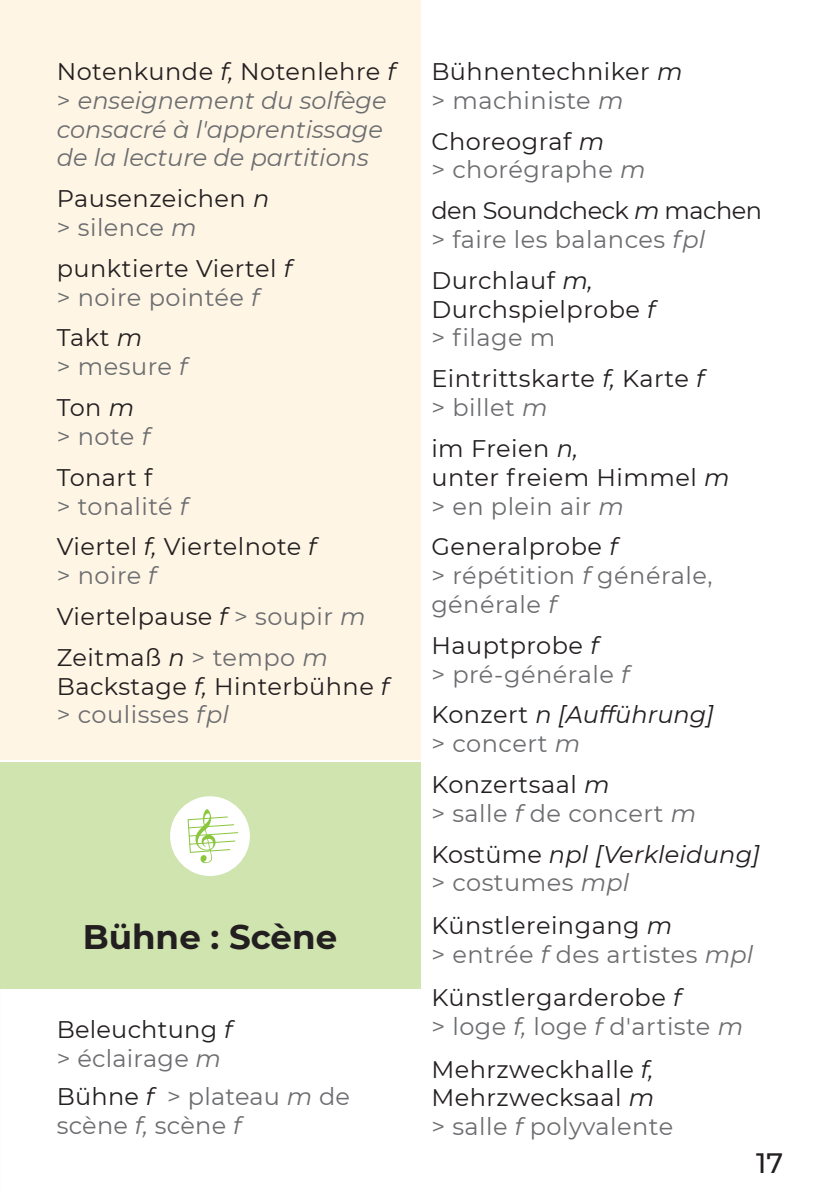
<style>
.page{position:relative;width:840px;height:1191px;background:#fff}
.page>*{position:absolute;margin:0;border:0;box-sizing:border-box;transform-origin:0 0}
.t1{font:700 34px "Montserrat";color:#231f20}
.t2{font:500 28px "Montserrat";color:#231f20}
.t3{font:24px/28.8px "Montserrat";letter-spacing:.02em;color:#231f20}
.t4{font:24px/28.8px "Montserrat";letter-spacing:.02em;color:#6c6d70}
.t5{font:italic 24px/28.8px "Montserrat";color:#6c6d70}
.t6{font:italic 24px "Montserrat";color:#231f20}
.t7{font:24px "Montserrat";letter-spacing:-.02em;color:#231f20}
.s1{font-style:italic}
.s2{font-style:normal}
.s3{color:#6c6d70}
.s4{font-style:italic;color:#6c6d70}
.s5{color:#231f20}
.s6{font-style:italic;color:#231f20}
</style>
<div class="page">
<div style="left:0;top:0;width:420px;height:760px;background:#fef5e5"></div>
<div style="left:0;top:762px;width:420px;height:227px;background:#cfe4ae"></div>
<div style="left:170px;top:796px;width:80px;height:80px;background:#fff;border-radius:50%"></div>
<svg style="left:187px;top:809px;width:52px;height:54px"></svg>
<p class="t3" style="left:57px;top:56px;width:340px">Notenkunde <span class="s1">f,</span> Notenlehre <span class="s1">f</span></p>
<p class="t5" style="left:57px;top:85px;width:331px"><span class="s2">&gt;</span> enseignement du solfège consacré à l'apprentissage de la lecture de partitions</p>
<p class="t3" style="left:57px;top:183px;width:214px">Pausenzeichen <span class="s1">n</span></p>
<p class="t4" style="left:57px;top:212px;width:141px">&gt; silence <span class="s1">m</span></p>
<p class="t3" style="left:57px;top:253px;width:236px">punktierte Viertel <span class="s1">f</span></p>
<p class="t4" style="left:57px;top:282px;width:204px">&gt; noire pointée <span class="s1">f</span></p>
<p class="t3" style="left:57px;top:323px;width:87px">Takt <span class="s1">m</span></p>
<p class="t4" style="left:57px;top:351px;width:132px">&gt; mesure <span class="s1">f</span></p>
<p class="t3" style="left:57px;top:392px;width:79px">Ton <span class="s1">m</span></p>
<p class="t4" style="left:57px;top:421px;width:94px">&gt; note <span class="s1">f</span></p>
<p class="t3" style="left:57px;top:462px;width:97px">Tonart f</p>
<p class="t4" style="left:57px;top:491px;width:133px">&gt; tonalité <span class="s1">f</span></p>
<p class="t3" style="left:57px;top:531px;width:261px">Viertel <span class="s1">f,</span> Viertelnote <span class="s1">f</span></p>
<p class="t4" style="left:57px;top:560px;width:101px">&gt; noire <span class="s1">f</span></p>
<p class="t3" style="left:57px;top:601px;width:310px">Viertelpause <span class="s1">f</span> <span class="s3">&gt; soupir</span> <span class="s4">m</span></p>
<p class="t3" style="left:57px;top:642px;width:273px">Zeitmaß <span class="s1">n</span> <span class="s3">&gt; tempo</span> <span class="s4">m</span></p>
<p class="t3" style="left:57px;top:671px;width:333px">Backstage <span class="s1">f,</span> Hinterbühne <span class="s1">f</span></p>
<p class="t4" style="left:57px;top:699px;width:174px">&gt; coulisses <span class="s1">fpl</span></p>
<p class="t1" style="left:83px;top:912px;width:256px">Bühne : Scène</p>
<p class="t3" style="left:57px;top:1014px;width:177px">Beleuchtung <span class="s1">f</span></p>
<p class="t4" style="left:57px;top:1042px;width:166px">&gt; éclairage <span class="s1">m</span></p>
<p class="t4" style="left:57px;top:1081px;width:295px"><span class="s5">Bühne</span> <span class="s6">f</span> &gt; plateau <span class="s1">m</span> de scène <span class="s1">f,</span> scène <span class="s1">f</span></p>
<p class="t3" style="left:431px;top:56px;width:253px">Bühnentechniker <span class="s1">m</span></p>
<p class="t4" style="left:431px;top:85px;width:193px">&gt; machiniste <span class="s1">m</span></p>
<p class="t3" style="left:431px;top:126px;width:174px">Choreograf <span class="s1">m</span></p>
<p class="t4" style="left:431px;top:155px;width:216px">&gt; chorégraphe <span class="s1">m</span></p>
<p class="t7" style="left:431px;top:194px;width:332px">den Soundcheck <span class="s1">m</span> machen</p>
<p class="t4" style="left:431px;top:224px;width:275px">&gt; faire les balances <span class="s1">fpl</span></p>
<p class="t3" style="left:431px;top:265px;width:225px">Durchlauf <span class="s1">m,<br></span>Durchspielprobe <span class="s1">f</span></p>
<p class="t4" style="left:431px;top:323px;width:125px">&gt; filage m</p>
<p class="t3" style="left:431px;top:363px;width:274px">Eintrittskarte <span class="s1">f,</span> Karte <span class="s1">f</span></p>
<p class="t4" style="left:431px;top:392px;width:118px">&gt; billet <span class="s1">m</span></p>
<p class="t3" style="left:431px;top:433px;width:148px">im Freien <span class="s1">n,</span></p>
<p class="t3" style="left:431px;top:462px;width:299px">unter freiem Himmel <span class="s1">m</span></p>
<p class="t4" style="left:431px;top:491px;width:194px">&gt; en plein air <span class="s1">m</span></p>
<p class="t3" style="left:431px;top:531px;width:187px">Generalprobe <span class="s1">f</span></p>
<p class="t4" style="left:431px;top:560px;width:282px">&gt; répétition <span class="s1">f</span> générale, générale <span class="s1">f</span></p>
<p class="t3" style="left:431px;top:630px;width:168px">Hauptprobe <span class="s1">f</span></p>
<p class="t4" style="left:431px;top:659px;width:199px">&gt; pré-générale <span class="s1">f</span></p>
<p class="t6" style="left:431px;top:698px;width:284px"><span class="s2">Konzert</span> n [Aufführung]</p>
<p class="t4" style="left:431px;top:728px;width:150px">&gt; concert <span class="s1">m</span></p>
<p class="t3" style="left:431px;top:769px;width:180px">Konzertsaal <span class="s1">m</span></p>
<p class="t4" style="left:431px;top:798px;width:266px">&gt; salle <span class="s1">f</span> de concert <span class="s1">m</span></p>
<p class="t6" style="left:431px;top:837px;width:330px"><span class="s2">Kostüme</span> npl [Verkleidung]</p>
<p class="t4" style="left:431px;top:867px;width:199px">&gt; costumes <span class="s1">mpl</span></p>
<p class="t3" style="left:431px;top:910px;width:242px">Künstlereingang <span class="s1">m</span></p>
<p class="t4" style="left:431px;top:939px;width:323px">&gt; entrée <span class="s1">f</span> des artistes <span class="s1">mpl</span></p>
<p class="t3" style="left:431px;top:982px;width:251px">Künstlergarderobe <span class="s1">f</span></p>
<p class="t4" style="left:431px;top:1011px;width:313px">&gt; loge <span class="s1">f,</span> loge <span class="s1">f</span> d'artiste <span class="s1">m</span></p>
<p class="t3" style="left:431px;top:1053px;width:224px">Mehrzweckhalle <span class="s1">f,<br></span>Mehrzwecksaal <span class="s1">m</span></p>
<p class="t4" style="left:431px;top:1111px;width:243px">&gt; salle <span class="s1">f</span> polyvalente</p>
<p class="t2" style="left:755px;top:1143px;width:29px">17</p>
</div>
